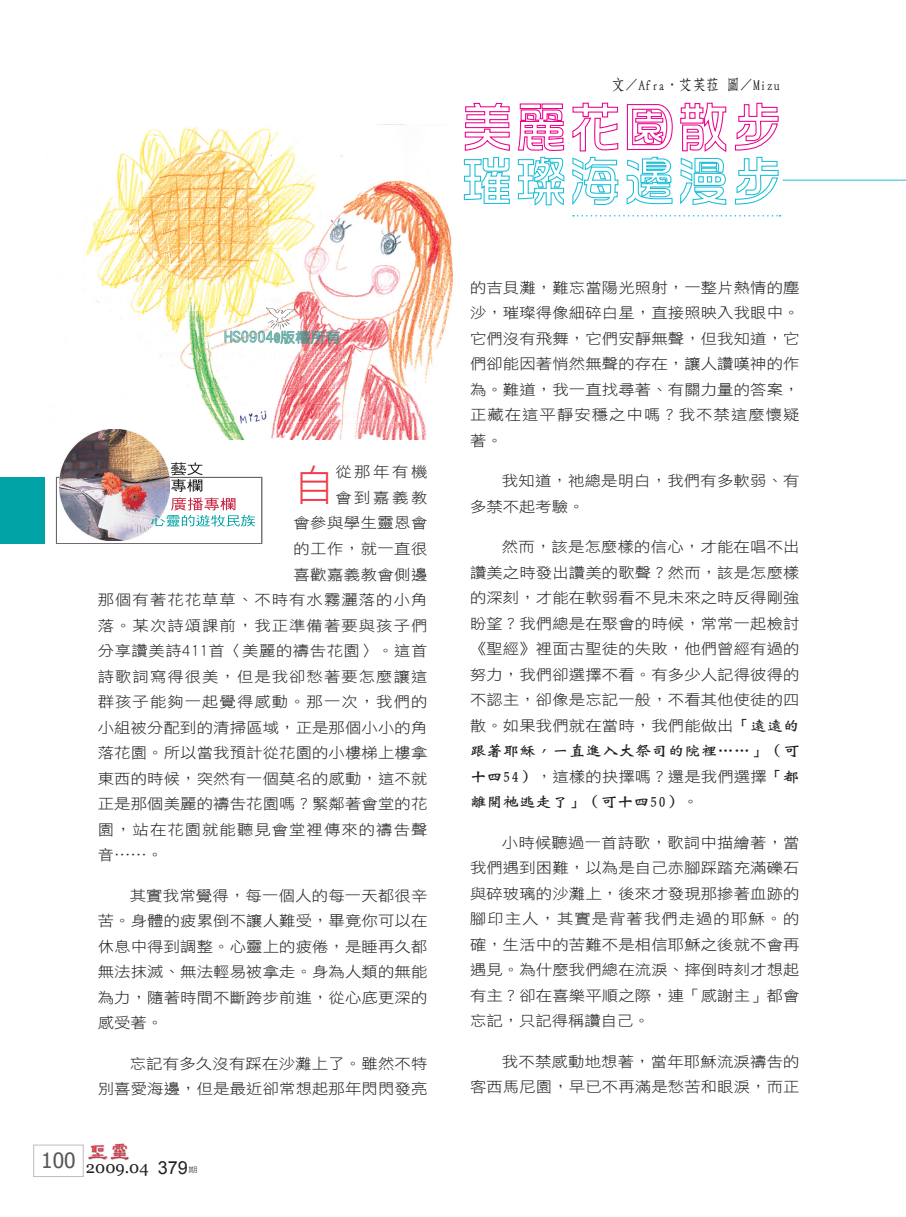
<style>
.page{position:relative;width:906px;height:1217px;background:#fff}
.page>*{position:absolute;margin:0;border:0;box-sizing:border-box;transform-origin:0 0}
.t1{font:41.85px "DF Hei W3 WIN BF";color:#ee3d49}
.t2{font:16.5px "Georgia";color:#231f20}
.t3{font:15px "DF Fang Song W6 WIN BF";color:#231f20;scale:.9 1}
.t4{font:14.7px/25.5px "DF Hei W3 WIN BF";letter-spacing:.01em;color:#231f20;text-align:justify;scale:1.11 1}
.t5{font:14.7px "DF Hei W3 WIN BF";letter-spacing:.065em;color:#231f20;scale:1.11 1}
.t6{font:14.7px "DF Wei Bei W7 WIN BF";letter-spacing:.01em;color:#231f20;scale:1.11 1}
.t7{font:14.7px "DF Hei W3 WIN BF";letter-spacing:.035em;color:#231f20;scale:1.11 1}
.t8{font:7.5px "DF Hei W5 WIN BF";color:#57585a;scale:1.25 1}
.s1{font-family:"Arial";font-size:18px}
.s2{font-family:"DF Wei Bei W7 WIN BF"}
.s3{font-family:"DF Hei W3 WIN BF"}
</style>
<div class="page">
<div style="left:33px;top:1144px;width:50px;height:32px;border:1px solid #bcbdc0"></div>
<img style="left:88px;top:1143px;width:41px;height:18px">
<img style="left:46px;top:124px;width:406px;height:315px">
<div style="left:56px;top:477px;width:206px;height:66px;border:1px solid #6c6d70"></div>
<img style="left:59px;top:429px;width:110px;height:111px">
<svg style="left:626px;top:104px;width:47px;height:46px"></svg>
<svg style="left:463px;top:102px;width:47px;height:102px"></svg>
<svg style="left:517px;top:103px;width:48px;height:103px"></svg>
<svg style="left:572px;top:102px;width:47px;height:104px"></svg>
<svg style="left:626px;top:156px;width:47px;height:49px"></svg>
<svg style="left:680px;top:102px;width:47px;height:103px"></svg>
<svg style="left:735px;top:102px;width:44px;height:103px"></svg>
<div style="left:0;top:477px;width:45px;height:66px;background:#00a2a5"></div>
<svg style="left:151px;top:497px;width:104px;height:29px"></svg>
<svg style="left:171px;top:462px;width:32px;height:29px"></svg>
<hr style="left:782px;top:180px;width:124px;height:1px;background:#1cbed7">
<svg style="left:573px;top:215px;width:207px;height:1px"></svg>
<svg style="left:224px;top:307px;width:116px;height:37px"></svg>
<p class="t3" style="left:611px;top:77px;width:189px">文／Afra‧艾芙菈 圖／Mizu</p>
<h1 class="t1" style="left:293px;top:463px;width:43px">自</h1>
<p class="t4" style="left:335px;top:459px;width:84px">從那年有機</p>
<p class="t4" style="left:335px;top:484px;width:84px">會到嘉義教</p>
<p class="t4" style="left:293px;top:510px;width:122px">會參與學生靈恩會</p>
<p class="t4" style="left:293px;top:535px;width:122px">的工作，就一直很</p>
<p class="t4" style="left:293px;top:561px;width:122px">喜歡嘉義教會側邊</p>
<p class="t5" style="left:98px;top:592px;width:298px">那個有著花花草草、不時有水霧灑落的小角</p>
<p class="t5" style="left:98px;top:617px;width:298px">落。某次詩頌課前，我正準備著要與孩子們</p>
<p class="t7" style="left:98px;top:643px;width:298px">分享讚美詩411首〈美麗的禱告花園〉。這首</p>
<p class="t5" style="left:98px;top:668px;width:298px">詩歌詞寫得很美，但是我卻愁著要怎麼讓這</p>
<p class="t5" style="left:98px;top:694px;width:298px">群孩子能夠一起覺得感動。那一次，我們的</p>
<p class="t4" style="left:98px;top:714px;width:298px">小組被分配到的清掃區域，正是那個小小的角</p>
<p class="t4" style="left:98px;top:739px;width:298px">落花園。所以當我預計從花園的小樓梯上樓拿</p>
<p class="t4" style="left:98px;top:765px;width:298px">東西的時候，突然有一個莫名的感動，這不就</p>
<p class="t4" style="left:98px;top:790px;width:298px">正是那個美麗的禱告花園嗎？緊鄰著會堂的花</p>
<p class="t5" style="left:98px;top:821px;width:298px">園，站在花園就能聽見會堂裡傳來的禱告聲</p>
<p class="t4" style="left:98px;top:841px;width:60px">音……。</p>
<p class="t4" style="left:98px;top:882px;width:298px;text-indent:32px">其實我常覺得，每一個人的每一天都很辛苦。身體的疲累倒不讓人難受，畢竟你可以在休息中得到調整。心靈上的疲倦，是睡再久都無法抹滅、無法輕易被拿走。身為人類的無能為力，隨著時間不斷跨步前進，從心底更深的感受著。</p>
<p class="t4" style="left:98px;top:1050px;width:298px;text-align:right">忘記有多久沒有踩在沙灘上了。雖然不特<br>別喜愛海邊，但是最近卻常想起那年閃閃發亮</p>
<p class="t2" style="left:41px;top:1157px;width:148px"><sup>100</sup> 2009.04 <span class="s1">379</span></p>
<p class="t8" style="left:188px;top:1165px;width:9px">期</p>
<p class="t4" style="left:470px;top:274px;width:298px">的吉貝灘，難忘當陽光照射，一整片熱情的塵沙，璀璨得像細碎白星，直接照映入我眼中。它們沒有飛舞，它們安靜無聲，但我知道，它們卻能因著悄然無聲的存在，讓人讚嘆神的作為。難道，我一直找尋著、有關力量的答案，正藏在這平靜安穩之中嗎？我不禁這麼懷疑著。</p>
<p class="t4" style="left:470px;top:468px;width:298px;text-indent:32px">我知道，祂總是明白，我們有多軟弱、有多禁不起考驗。</p>
<p class="t4" style="left:470px;top:533px;width:298px;text-indent:32px">然而，該是怎麼樣的信心，才能在唱不出讚美之時發出讚美的歌聲？然而，該是怎麼樣的深刻，才能在軟弱看不見未來之時反得剛強盼望？我們總是在聚會的時候，常常一起檢討《聖經》裡面古聖徒的失敗，他們曾經有過的努力，我們卻選擇不看。有多少人記得彼得的不認主，卻像是忘記一般，不看其他使徒的四散。如果我們就在當時，我們能做出<span class="s2">「遠遠的</span></p>
<p class="t6" style="left:470px;top:743px;width:298px">跟著耶穌，一直進入大祭司的院裡……」（可</p>
<p class="t4" style="left:470px;top:763px;width:298px"><span class="s2">十四54）</span>，這樣的抉擇嗎？還是我們選擇<span class="s2">「都</span></p>
<p class="t6" style="left:470px;top:794px;width:208px">離開祂逃走了」（可十四50）<span class="s3">。</span></p>
<p class="t4" style="left:470px;top:829px;width:298px;text-indent:32px">小時候聽過一首詩歌，歌詞中描繪著，當我們遇到困難，以為是自己赤腳踩踏充滿礫石與碎玻璃的沙灘上，後來才發現那摻著血跡的腳印主人，其實是背著我們走過的耶穌。的確，生活中的苦難不是相信耶穌之後就不會再遇見。為什麼我們總在流淚、摔倒時刻才想起有主？卻在喜樂平順之際，連「感謝主」都會忘記，只記得稱讚自己。</p>
<p class="t4" style="left:470px;top:1048px;width:298px;text-align:right">我不禁感動地想著，當年耶穌流淚禱告的<br>客西馬尼園，早已不再滿是愁苦和眼淚，而正</p>
</div>
